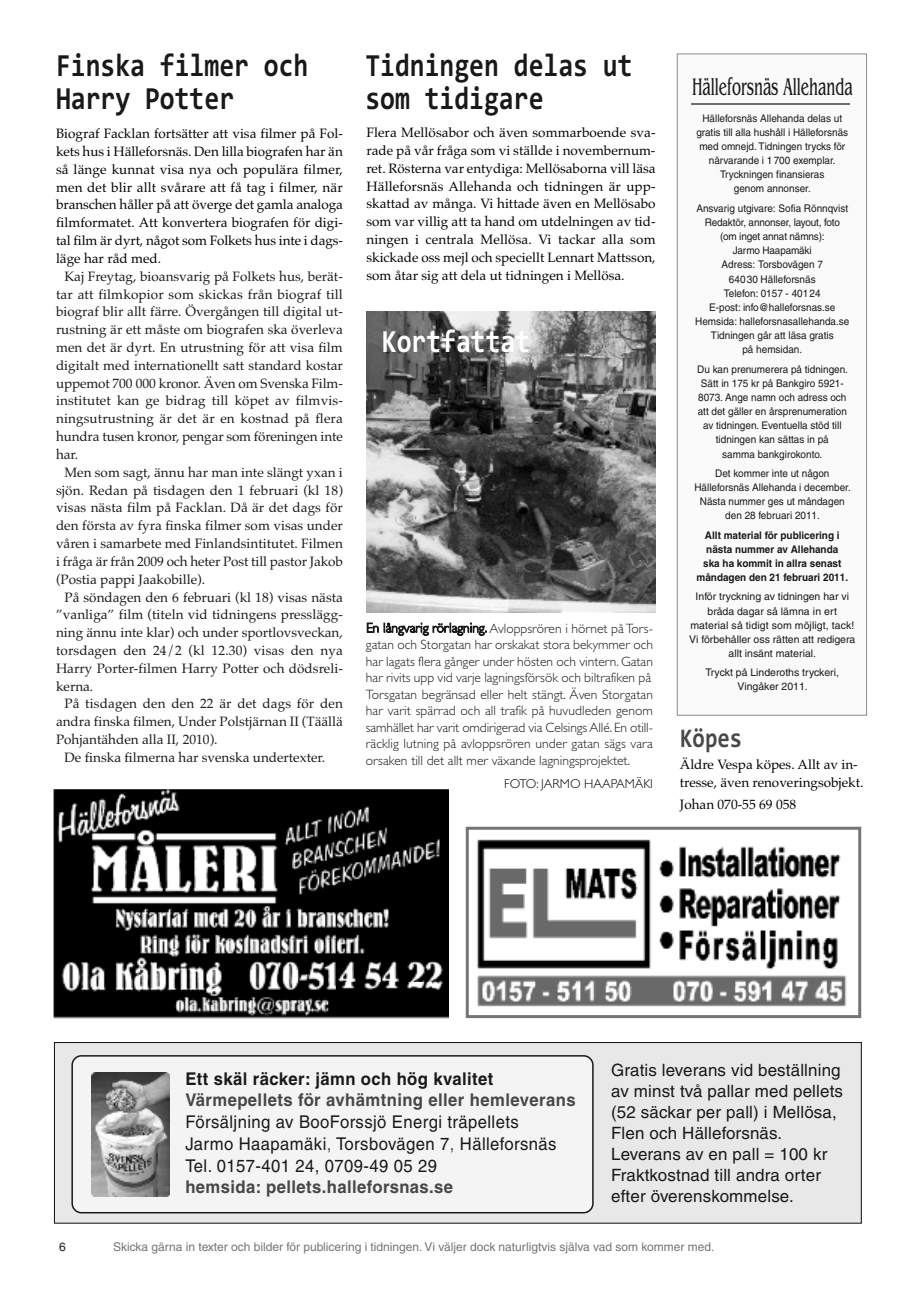
<style>
.page{position:relative;width:920px;height:1290px;background:#fff}
.page>*{position:absolute;margin:0;border:0;box-sizing:border-box;transform-origin:0 0}
.t1{font:700 32.4px/33px "Consolas";color:#191919;scale:.83 1}
.t2{font:700 32.4px "Consolas";color:#fff;scale:.83 1}
.t3{font:700 27px "Consolas";color:#474747;scale:.83 1}
.t4{font:25.5px "Bangle Normal";color:#191919;scale:.59 1}
.t5{font:17.55px/21.8px "Helvetica";letter-spacing:.025em;color:#191919;scale:.95 1}
.t6{font:700 17.55px "Helvetica";letter-spacing:.025em;color:#474747;scale:.95 1}
.t7{font:700 17.55px "Helvetica";letter-spacing:.025em;color:#191919;scale:.95 1}
.t8{font:16.95px/21px "Helvetica";letter-spacing:.01em;color:#191919}
.t9{font:13.5px/17.9px "Palatino";color:#191919;text-align:justify}
.t10{font:13.5px/17.9px "Palatino";color:#000;text-align:justify}
.t11{font:300 13.5px/16.5px "Gill Sans";color:#191919}
.t12{font:300 12.9px "Gill Sans";color:#000}
.t13{font:12px "Helvetica";color:#757575}
.t14{font:12px "Helvetica";color:#191919}
.t15{font:10.5px/14.1px "Helvetica";color:#191919;text-align:center;scale:.95 1}
.t16{font:10.5px/14.1px "Helvetica";color:#191919;text-align:center}
.t17{font:700 10.5px/14.1px "Helvetica";color:#191919;text-align:center;scale:.95 1}
.s1{color:#474747}
</style>
<div class="page">
<div style="left:678px;top:54px;width:188px;height:661px;background:#fafafa"></div>
<div style="left:677px;top:54px;width:190px;height:662px;border:1px solid #8c8c8c"></div>
<hr style="left:691px;top:104px;width:159px;height:1px;background:#6e6e6e">
<div style="left:55px;top:1043px;width:806px;height:180px;background:#e8e8e8"></div>
<div style="left:54px;top:1042px;width:808px;height:182px;border:1px solid #191919"></div>
<div style="left:71px;top:1055px;width:523px;height:158px;background:#f4f4f4"></div>
<img style="left:91px;top:1072px;width:78px;height:124px">
<img style="left:366px;top:312px;width:289px;height:300px">
<img style="left:54px;top:789px;width:395px;height:230px">
<img style="left:337px;top:982px;width:95px;height:20px">
<div style="left:466px;top:827px;width:395px;height:191px;border:3px solid #757575"></div>
<img style="left:476px;top:839px;width:371px;height:168px">
<h1 class="t1" style="left:56px;top:48px;width:306px">Finska filmer och<br>Harry Potter</h1>
<h1 class="t1" style="left:365px;top:48px;width:324px">Tidningen delas ut som tidigare</h1>
<p class="t10" style="left:56px;top:124px;width:288px">Biograf Facklan fortsätter att visa filmer på Fol&shy;kets hus i Hälleforsnäs. Den lilla biografen har än så länge kunnat visa nya och populära filmer, men det blir allt svårare att få tag i filmer, när branschen håller på att överge det gamla analoga filmformatet. Att konvertera biografen för digi&shy;tal film är dyrt, något som Folkets hus inte i dags&shy;läge har råd med.</p>
<p class="t9" style="left:56px;top:267px;width:288px;text-indent:9px">Kaj Freytag, bioansvarig på Folkets hus, berät&shy;tar att filmkopior som skickas från biograf till biograf blir allt färre. Övergången till digital ut&shy;rustning är ett måste om biografen ska överleva men det är dyrt. En utrustning för att visa film digitalt med internationellt satt standard kostar uppemot 700 000 kronor. Även om Svenska Film&shy;institutet kan ge bidrag till köpet av filmvis&shy;ningsutrustning är det är en kostnad på flera hundra tusen kronor, pengar som föreningen inte har.</p>
<p class="t9" style="left:56px;top:463px;width:288px;text-indent:9px">Men som sagt, ännu har man inte slängt yxan i sjön. Redan på tisdagen den 1 februari (kl 18) visas nästa film på Facklan. Då är det dags för den första av fyra finska filmer som visas under våren i samarbete med Finlandsintitutet. Filmen i fråga är från 2009 och heter Post till pastor Jakob (Postia pappi Jaakobille).</p>
<p class="t9" style="left:56px;top:588px;width:288px;text-indent:9px">På söndagen den 6 februari (kl 18) visas nästa ”vanliga” film (titeln vid tidningens presslägg&shy;ning ännu inte klar) och under sportlovsveckan, torsdagen den 24/2 (kl 12.30) visas den nya Harry Porter-filmen Harry Potter och dödsreli&shy;kerna.</p>
<p class="t9" style="left:56px;top:695px;width:288px;text-indent:9px">På tisdagen den den 22 är det dags för den andra finska filmen, Under Polstjärnan II (Täällä Pohjantähden alla II, 2010).</p>
<p class="t9" style="left:65px;top:748px;width:262px">De finska filmerna har svenska undertexter.</p>
<p class="t10" style="left:366px;top:123px;width:291px">Flera Mellösabor och även sommarboende sva&shy;rade på vår fråga som vi ställde i novembernum&shy;ret. Rösterna var entydiga: Mellösaborna vill läsa Hälleforsnäs Allehanda och tidningen är upp&shy;skattad av många. Vi hittade även en Mellösabo som var villig att ta hand om utdelningen av tid&shy;ningen i centrala Mellösa. Vi tackar alla som skickade oss mejl och speciellt Lennart Mattsson, som åtar sig att dela ut tidningen i Mellösa.</p>
<h1 class="t2" style="left:382px;top:321px;width:180px">Kortfattat</h1>
<p class="t11" style="left:366px;top:620px;width:288px">En långvarig rörlagning. Avloppsrören i hörnet påTors&shy;gatan och Storgatan har orskakat stora bekymmer och har lagats flera gånger under hösten och vintern. Gatan har rivits upp vid varje lagningsförsök och biltrafiken på Torsgatan begränsad eller helt stängt. Även Storgatan har varit spärrad och all trafik på huvudleden genom samhället har varit omdirigerad via Celsings Allé. En otill&shy;räcklig lutning på avloppsrören under gatan sägs vara orsaken till det allt mer växande lagningsprojektet.</p>
<p class="t12" style="left:504px;top:776px;width:150px">FOTO: JARMO HAAPAMÄKI</p>
<h3 class="t4" style="left:692px;top:71px;width:274px">Hälleforsnäs Allehanda</h3>
<p class="t15" style="left:696px;top:112px;width:161px">Hälleforsnäs Allehanda delas ut gratis till alla hushåll i Hälleforsnäs med omnejd. Tidningen trycks för närvarande i 1700 exemplar.<br>Tryckningen finansieras<br>genom annonser.</p>
<p class="t15" style="left:695px;top:202px;width:164px">Ansvarig utgivare: Sofia Rönnqvist<br>Redaktör, annonser, layout, foto (om inget annat nämns):<br>Jarmo Haapamäki<br>Adress: Torsbovägen 7<br>64030 Hälleforsnäs<br>Telefon: 0157 - 40124<br>E-post: info@halleforsnas.se<br>Hemsida: halleforsnasallehanda.se<br>Tidningen går att läsa gratis<br>på hemsidan.</p>
<p class="t15" style="left:697px;top:363px;width:160px">Du kan prenumerera på tidningen.<br>Sätt in 175 kr på Bankgiro 5921-<br>8073. Ange namn och adress och att det gäller en årsprenumeration av tidningen. Eventuella stöd till tidningen kan sättas in på<br>samma bankgirokonto.</p>
<p class="t15" style="left:694px;top:467px;width:166px">Det kommer inte ut någon<br>Hälleforsnäs Allehanda i december.<br>Nästa nummer ges ut måndagen den 28 februari 2011.</p>
<p class="t17" style="left:696px;top:529px;width:161px">Allt material för publicering i nästa nummer av Allehanda<br>ska ha kommit in allra senast måndagen den 21 februari 2011.</p>
<p class="t16" style="left:689px;top:591px;width:168px">Inför tryckning av tidningen har vi bråda dagar så lämna in ert material så tidigt som möjligt, tack!<br>Vi förbehåller oss rätten att redigera allt insänt material.</p>
<p class="t16" style="left:706px;top:666px;width:135px">Tryckt på Linderoths tryckeri,<br>Vingåker 2011.</p>
<h2 class="t3" style="left:680px;top:722px;width:76px">Köpes</h2>
<p class="t10" style="left:680px;top:756px;width:185px">Äldre Vespa köpes. Allt av in&shy;tresse, även renoveringsobjekt.</p>
<p class="t10" style="left:680px;top:795px;width:118px">Johan 070-55 69 058</p>
<p class="t7" style="left:185px;top:1072px;width:326px">Ett skäl räcker: jämn och hög kvalitet</p>
<p class="t6" style="left:185px;top:1094px;width:412px">Värmepellets för avhämtning eller hemleverans</p>
<p class="t5" style="left:185px;top:1113px;width:392px">Försäljning av BooForssjö Energi träpellets<br>Jarmo Haapamäki<span class="s1">,</span> Torsbovägen 7<span class="s1">,</span> Hälleforsnäs<br>Tel. 0157-401 24, 0709-49 05 29</p>
<p class="t6" style="left:185px;top:1181px;width:283px">hemsida: pellets.halleforsnas.se</p>
<p class="t8" style="left:611px;top:1061px;width:233px">Gratis leverans vid beställning av minst två pallar med pellets (52 säckar per pall) i Mellösa,<br>Flen och Hälleforsnäs.<br>Leverans av en pall = 100 kr<br>Fraktkostnad till andra orter efter överenskommelse.</p>
<p class="t14" style="left:59px;top:1242px;width:8px">6</p>
<p class="t13" style="left:113px;top:1242px;width:603px">Skicka gärna in texter och bilder för publicering i tidningen. Vi väljer dock naturligtvis själva vad som kommer med.</p>
</div>
